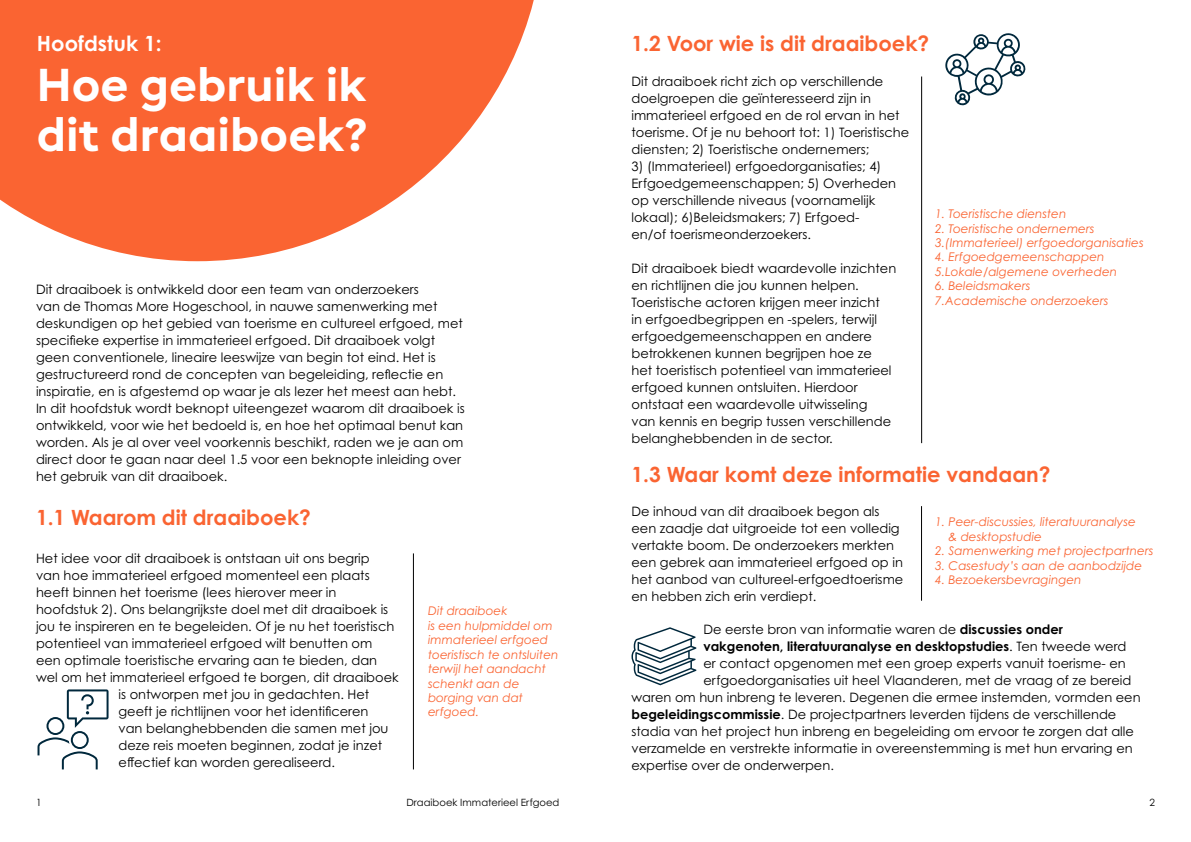
<style>
.page{position:relative;width:1191px;height:842px;background:#fff}
.page>*{position:absolute;margin:0;border:0;box-sizing:border-box;transform-origin:0 0}
.t1{font:700 46px/50px "TM Candor";color:#fff}
.t2{font:700 21px "Century Gothic Pro";color:#fa6432}
.t3{font:700 21px "Century Gothic Pro";color:#fff}
.t4{font:13px/17px "Century Gothic Pro";color:#000}
.t5{font:700 13px "Century Gothic Pro";color:#000}
.t6{font:italic 12px/14.4px "Century Gothic Pro";color:#fa6432}
.t7{font:10px "Century Gothic Pro";color:#000}
.s1{font-weight:700}
.s2{font-weight:400}
</style>
<div class="page">
<svg style="left:0;top:0;width:534px;height:261px;fill:#fa6432"></svg>
<hr style="left:921px;top:77px;width:1px;height:366px;background:#000">
<svg style="left:38px;top:689px;width:71px;height:80px"></svg>
<hr style="left:921px;top:506px;width:1px;height:95px;background:#000">
<hr style="left:413px;top:553px;width:1px;height:216px;background:#000">
<svg style="left:631px;top:627px;width:65px;height:58px"></svg>
<svg style="left:945px;top:33px;width:81px;height:73px"></svg>
<h2 class="t3" style="left:37px;top:31px;width:126px">Hoofdstuk 1:</h2>
<h1 class="t1" style="left:37px;top:61px;width:331px">Hoe gebruik ik dit draaiboek?</h1>
<p class="t4" style="left:36px;top:281px;width:430px">Dit draaiboek is ontwikkeld door een team van onderzoekers<br>van de Thomas More Hogeschool, in nauwe samenwerking met deskundigen op het gebied van toerisme en cultureel erfgoed, met specifieke expertise in immaterieel erfgoed. Dit draaiboek volgt geen conventionele, lineaire leeswijze van begin tot eind. Het is gestructureerd rond de concepten van begeleiding, reflectie en inspiratie, en is afgestemd op waar je als lezer het meest aan hebt.<br>In dit hoofdstuk wordt beknopt uiteengezet waarom dit draaiboek is ontwikkeld, voor wie het bedoeld is, en hoe het optimaal benut kan worden. Als je al over veel voorkennis beschikt, raden we je aan om direct door te gaan naar deel 1.5 voor een beknopte inleiding over het gebruik van dit draaiboek.</p>
<h2 class="t2" style="left:36px;top:504px;width:276px">1.1 Waarom dit draaiboek?</h2>
<p class="t4" style="left:36px;top:549px;width:335px">Het idee voor dit draaiboek is ontstaan uit ons begrip</p>
<p class="t4" style="left:36px;top:566px;width:335px">van hoe immaterieel erfgoed momenteel een plaats</p>
<p class="t4" style="left:36px;top:583px;width:302px">heeft binnen het toerisme (lees hierover meer in</p>
<p class="t4" style="left:36px;top:600px;width:354px">hoofdstuk 2). Ons belangrijkste doel met dit draaiboek is</p>
<p class="t4" style="left:36px;top:617px;width:360px">jou te inspireren en te begeleiden. Of je nu het toeristisch</p>
<p class="t4" style="left:36px;top:634px;width:338px">potentieel van immaterieel erfgoed wilt benutten om</p>
<p class="t4" style="left:36px;top:651px;width:343px">een optimale toeristische ervaring aan te bieden, dan</p>
<p class="t4" style="left:36px;top:668px;width:364px">wel om het immaterieel erfgoed te borgen, dit draaiboek</p>
<p class="t4" style="left:119px;top:685px;width:252px">is ontworpen met jou in gedachten. Het</p>
<p class="t4" style="left:119px;top:702px;width:251px">geeft je richtlijnen voor het identificeren</p>
<p class="t4" style="left:119px;top:719px;width:271px">van belanghebbenden die samen met jou</p>
<p class="t4" style="left:119px;top:736px;width:265px">deze reis moeten beginnen, zodat je inzet</p>
<p class="t4" style="left:119px;top:753px;width:218px">effectief kan worden gerealiseerd.</p>
<p class="t6" style="left:428px;top:604px;width:132px">Dit draaiboek<br>is een hulpmiddel om immaterieel erfgoed toeristisch te ontsluiten terwijl het aandacht schenkt aan de borging van dat erfgoed.</p>
<h2 class="t2" style="left:631px;top:31px;width:299px">1.2 Voor wie is dit draaiboek?</h2>
<p class="t4" style="left:631px;top:73px;width:279px">Dit draaiboek richt zich op verschillende doelgroepen die geïnteresseerd zijn in immaterieel erfgoed en de rol ervan in het toerisme. Of je nu behoort tot: 1) Toeristische diensten; 2) Toeristische ondernemers;</p>
<p class="t4" style="left:631px;top:158px;width:266px">3) (Immaterieel) erfgoedorganisaties; 4)<br>Erfgoedgemeenschappen; 5) Overheden op verschillende niveaus (voornamelijk lokaal); 6)Beleidsmakers; 7) Erfgoed&shy;en/of toerismeonderzoekers.</p>
<p class="t4" style="left:631px;top:260px;width:266px">Dit draaiboek biedt waardevolle inzichten en richtlijnen die jou kunnen helpen.<br>Toeristische actoren krijgen meer inzicht<br>in erfgoedbegrippen en -spelers, terwijl erfgoedgemeenschappen en andere betrokkenen kunnen begrijpen hoe ze<br>het toeristisch potentieel van immaterieel erfgoed kunnen ontsluiten. Hierdoor ontstaat een waardevolle uitwisseling<br>van kennis en begrip tussen verschillende belanghebbenden in de sector.</p>
<p class="t6" style="left:935px;top:207px;width:133px">1. Toeristische diensten</p>
<p class="t6" style="left:935px;top:221px;width:210px">2. Toeristische ondernemers<br>3.(Immaterieel) erfgoedorganisaties</p>
<p class="t6" style="left:935px;top:250px;width:183px">4. Erfgoedgemeenschappen<br>5.Lokale/algemene overheden</p>
<p class="t6" style="left:935px;top:279px;width:175px">6. Beleidsmakers<br>7.Academische onderzoekers</p>
<h2 class="t2" style="left:631px;top:462px;width:420px">1.3 Waar komt deze informatie vandaan?</h2>
<p class="t4" style="left:631px;top:502px;width:273px">De inhoud van dit draaiboek begon als een zaadje dat uitgroeide tot een volledig vertakte boom. De onderzoekers merkten een gebrek aan immaterieel erfgoed op in het aanbod van cultureel-erfgoedtoerisme en hebben zich erin verdiept.</p>
<p class="t6" style="left:948px;top:515px;width:189px;text-indent:-13px">1. Peer-discussies, literatuuranalyse &amp; desktopstudie</p>
<p class="t6" style="left:935px;top:544px;width:219px">2. Samenwerking met projectpartners</p>
<p class="t6" style="left:935px;top:558px;width:208px">3. Casestudy’s aan de aanbodzijde</p>
<p class="t6" style="left:935px;top:572px;width:148px">4. Bezoekersbevragingen</p>
<p class="t4" style="left:703px;top:621px;width:361px">De eerste bron van informatie waren de <span class="s1">discussies onder</span></p>
<p class="t5" style="left:703px;top:638px;width:424px">vakgenoten, literatuuranalyse en desktopstudies<span class="s2">. Ten tweede werd</span></p>
<p class="t4" style="left:703px;top:655px;width:424px">er contact opgenomen met een groep experts vanuit toerisme- en</p>
<p class="t4" style="left:703px;top:672px;width:429px">erfgoedorganisaties uit heel Vlaanderen, met de vraag of ze bereid</p>
<p class="t4" style="left:631px;top:689px;width:511px">waren om hun inbreng te leveren. Degenen die ermee instemden, vormden een</p>
<p class="t4" style="left:631px;top:706px;width:486px"><span class="s1">begeleidingscommissie</span>. De projectpartners leverden tijdens de verschillende</p>
<p class="t4" style="left:631px;top:723px;width:504px">stadia van het project hun inbreng en begeleiding om ervoor te zorgen dat alle</p>
<p class="t4" style="left:631px;top:740px;width:503px">verzamelde en verstrekte informatie in overeenstemming is met hun ervaring en</p>
<p class="t4" style="left:631px;top:757px;width:204px">expertise over de onderwerpen.</p>
<p class="t7" style="left:36px;top:796px;width:7px">1</p>
<p class="t7" style="left:406px;top:796px;width:154px">Draaiboek Immaterieel Erfgoed</p>
<p class="t7" style="left:1149px;top:796px;width:7px">2</p>
</div>
